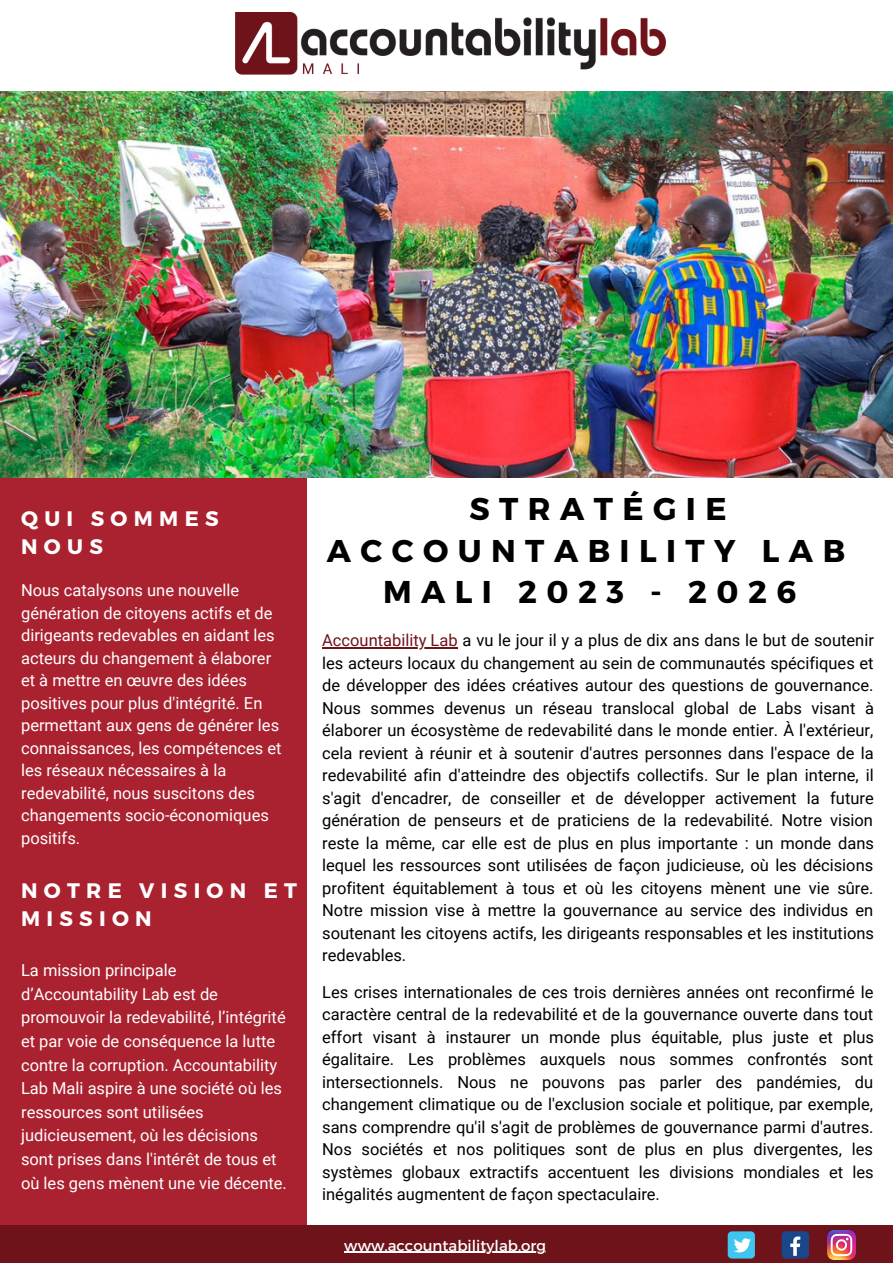
<style>
.page{position:relative;width:893px;height:1264px;background:#fff}
.page>*{position:absolute;margin:0;border:0;box-sizing:border-box;transform-origin:0 0}
.t1{font:700 31.5px "Montserrat";letter-spacing:.3em;color:#000}
.t2{font:700 21px/28px "Montserrat";letter-spacing:.3em;color:#fff}
.t3{font:16.5px/22.5px "Roboto";color:#000;text-align:justify}
.t4{font:16.5px/22.5px "Roboto";color:#fff}
.t5{font:15px "Montserrat";color:#fff}
.s1{color:#6e131a}
</style>
<div class="page">
<div style="left:0;top:477px;width:306px;height:748px;background:#aa2230"></div>
<div style="left:0;top:1225px;width:892px;height:37px;background:#6e131a"></div>
<div style="left:727px;top:1231px;width:27px;height:27px;background:#3fc6ee;border-radius:4px"></div>
<svg style="left:734px;top:1238px;width:17px;height:14px"></svg>
<div style="left:781px;top:1231px;width:28px;height:27px;background:#1a4789;border-radius:4px"></div>
<svg style="left:790px;top:1236px;width:10px;height:19px"></svg>
<img style="left:827px;top:1230px;width:28px;height:28px">
<img style="left:236px;top:13px;width:429px;height:62px">
<img style="left:0;top:91px;width:892px;height:387px">
<hr style="left:344px;top:1251px;width:202px;height:1px;background:#fff">
<hr style="left:322px;top:647px;width:135px;height:1px;background:#6e131a">
<p class="t2" style="left:21px;top:503px;width:199px">QUI SOMMES<br>NOUS</p>
<p class="t4" style="left:21px;top:579px;width:262px">Nous catalysons une nouvelle génération de citoyens actifs et de dirigeants redevables en aidant les acteurs du changement à élaborer et à mettre en œuvre des idées positives pour plus d'intégrité. En permettant aux gens de générer les connaissances, les compétences et les réseaux nécessaires à la redevabilité, nous suscitons des changements socio-économiques positifs.</p>
<p class="t2" style="left:21px;top:875px;width:277px">NOTRE VISION ET<br>MISSION</p>
<p class="t4" style="left:21px;top:958px;width:267px;line-height:23.5px">La mission principale d’Accountability Lab est de promouvoir la redevabilité, l’intégrité et par voie de conséquence la lutte contre la corruption. Accountability Lab Mali aspire à une société où les ressources sont utilisées judicieusement, où les décisions sont prises dans l'intérêt de tous et où les gens mènent une vie décente.</p>
<h1 class="t1" style="left:469px;top:488px;width:259px">STRATÉGIE</h1>
<h1 class="t1" style="left:327px;top:530px;width:519px">ACCOUNTABILITY LAB</h1>
<h1 class="t1" style="left:383px;top:571px;width:414px">MALI 2023 - 2026</h1>
<p class="t3" style="left:322px;top:629px;width:553px"><span class="s1">Accountability Lab</span> a vu le jour il y a plus de dix ans dans le but de soutenir les acteurs locaux du changement au sein de communautés spécifiques et de développer des idées créatives autour des questions de gouvernance.<br>Nous sommes devenus un réseau translocal global de Labs visant à élaborer un écosystème de redevabilité dans le monde entier. À l'extérieur, cela revient à réunir et à soutenir d'autres personnes dans l'espace de la redevabilité afin d'atteindre des objectifs collectifs. Sur le plan interne, il s'agit d'encadrer, de conseiller et de développer activement la future génération de penseurs et de praticiens de la redevabilité. Notre vision reste la même, car elle est de plus en plus importante : un monde dans lequel les ressources sont utilisées de façon judicieuse, où les décisions profitent équitablement à tous et où les citoyens mènent une vie sûre.<br>Notre mission vise à mettre la gouvernance au service des individus en soutenant les citoyens actifs, les dirigeants responsables et les institutions redevables.</p>
<p class="t3" style="left:322px;top:980px;width:553px">Les crises internationales de ces trois dernières années ont reconfirmé le caractère central de la redevabilité et de la gouvernance ouverte dans tout effort visant à instaurer un monde plus équitable, plus juste et plus égalitaire. Les problèmes auxquels nous sommes confrontés sont intersectionnels. Nous ne pouvons pas parler des pandémies, du changement climatique ou de l'exclusion sociale et politique, par exemple, sans comprendre qu'il s'agit de problèmes de gouvernance parmi d'autres.<br>Nos sociétés et nos politiques sont de plus en plus divergentes, les systèmes globaux extractifs accentuent les divisions mondiales et les inégalités augmentent de façon spectaculaire.</p>
<p class="t5" style="left:344px;top:1235px;width:203px">www.accountabilitylab.org</p>
</div>
